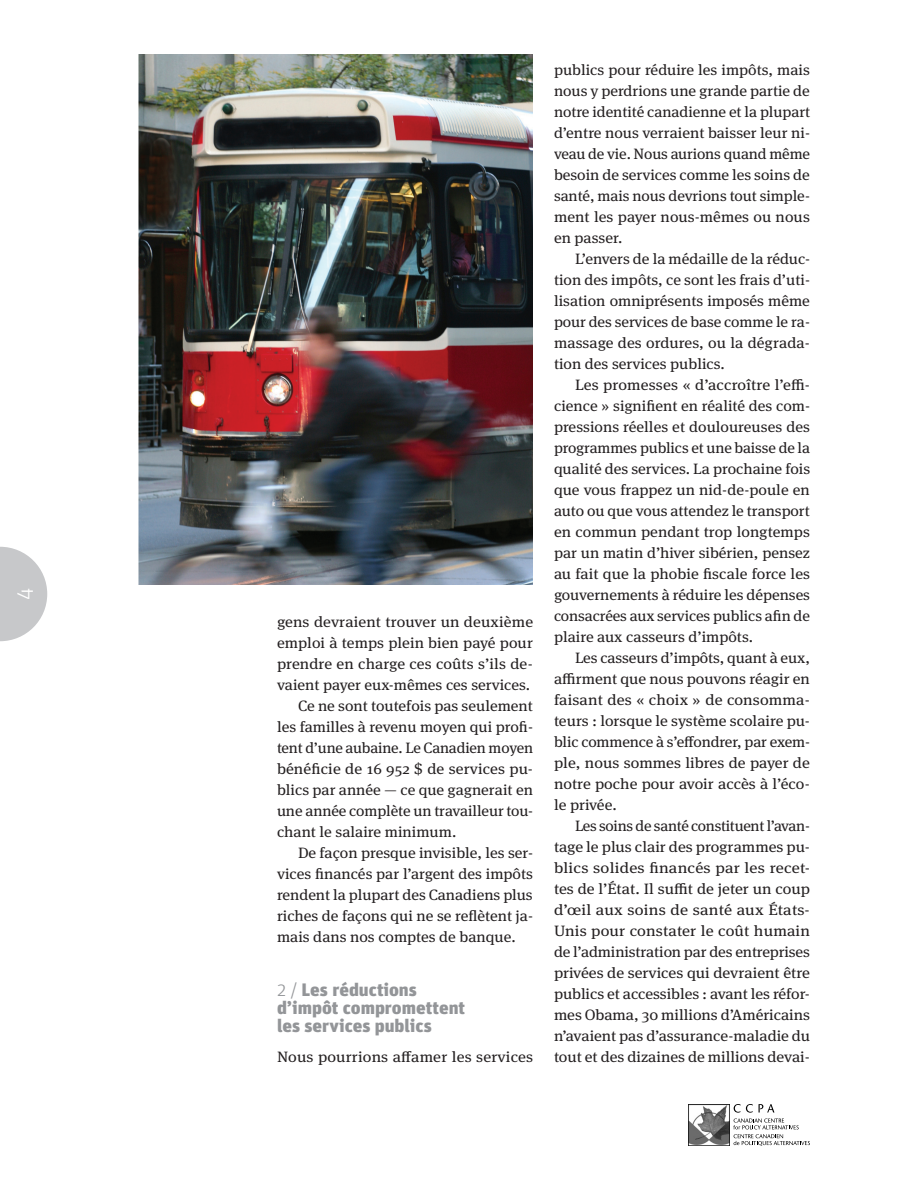
<style>
.page{position:relative;width:918px;height:1188px;background:#fff}
.page>*{position:absolute;margin:0;border:0;box-sizing:border-box;transform-origin:0 0}
.t1{font:300 22.5px "Unit";color:#fff}
.Subhead{font:900 18px/18px "Unit";color:#939598;scale:1.06 1}
.Body_text{font:15px/21px "Meta Serif OT";color:#231f20;text-align:justify;scale:1.06 1}
.Body_text-2{font:15px/21px "Meta Serif OT";color:#231f20;text-align:justify;scale:1.08 1}
.Body_text-3{font:15px/21px "Meta Serif OT";color:#231f20;text-align:justify;scale:1.04 1}
.Body_text_no_indent{font:15px/21px "Meta Serif OT";color:#231f20;text-align:justify;scale:1.06 1}
.Body_text-4{font:15px/21px "Meta Serif OT";color:#231f20;text-align:justify;scale:1.05 1}
.Body_text_no_indent-2{font:15px/21px "Meta Serif OT";color:#231f20;text-align:justify;scale:1.08 1}
.s1{font-weight:300}
</style>
<div class="page">
<svg style="left:0;top:547px;width:47px;height:94px"></svg>
<img style="left:688px;top:1104px;width:42px;height:41px">
<svg style="left:733px;top:1104px;width:77px;height:42px"></svg>
<img style="left:138px;top:54px;width:395px;height:531px">
<h1 class="t1" style="left:11px;top:600px;width:14px;rotate:-90deg">4</h1>
<p class="Body_text_no_indent-2" style="left:277px;top:612px;width:239px">gens devraient trouver un deuxième emploi à temps plein bien payé pour prendre en charge ces coûts s’ils de&shy;vaient payer eux-mêmes ces services.</p>
<p class="Body_text" style="left:277px;top:696px;width:243px;text-indent:21px">Ce ne sont toutefois pas seulement les familles à revenu moyen qui profi&shy;tent d’une aubaine. Le Canadien moyen bénéficie de 16 952 $ de services pu&shy;blics par année — ce que gagnerait en une année complète un travailleur tou&shy;chant le salaire minimum.</p>
<p class="Body_text" style="left:277px;top:843px;width:243px;text-indent:21px">De façon presque invisible, les ser&shy;vices financés par l’argent des impôts rendent la plupart des Canadiens plus riches de façons qui ne se reflètent ja&shy;mais dans nos comptes de banque.</p>
<p class="Subhead" style="left:277px;top:980px;width:179px"><span class="s1">2 /</span> Les réductions d’impôt compromettent les services publics</p>
<p class="Body_text_no_indent-2" style="left:277px;top:1047px;width:239px">Nous pourrions affamer les services</p>
<p class="Body_text_no_indent" style="left:554px;top:60px;width:243px">publics pour réduire les impôts, mais nous y perdrions une grande partie de notre identité canadienne et la plupart d’entre nous verraient baisser leur ni&shy;veau de vie. Nous aurions quand même besoin de services comme les soins de santé, mais nous devrions tout simple&shy;ment les payer nous-mêmes ou nous en passer.</p>
<p class="Body_text" style="left:554px;top:249px;width:243px;text-indent:21px">L’envers de la médaille de la réduc&shy;tion des impôts, ce sont les frais d’uti&shy;lisation omniprésents imposés même pour des services de base comme le ra&shy;massage des ordures, ou la dégrada&shy;tion des services publics.</p>
<p class="Body_text-2" style="left:554px;top:375px;width:239px;text-indent:21px">Les promesses « d’accroître l’effi&shy;cience » signifient en réalité des com&shy;pressions réelles et douloureuses des programmes publics et une baisse de la qualité des services. La prochaine fois que vous frappez un nid-de-poule en auto ou que vous attendez le transport en commun pendant trop longtemps par un matin d’hiver sibérien, pensez au fait que la phobie fiscale force les gouvernements à réduire les dépenses consacrées aux services publics afin de plaire aux casseurs d’impôts.</p>
<p class="Body_text-4" style="left:554px;top:648px;width:245px;text-indent:21px">Les casseurs d’impôts, quant à eux, affirment que nous pouvons réagir en faisant des « choix » de consomma&shy;teurs : lorsque le système scolaire pu&shy;blic commence à s’effondrer, par exem&shy;ple, nous sommes libres de payer de notre poche pour avoir accès à l’éco&shy;le privée.</p>
<p class="Body_text-3" style="left:554px;top:816px;width:248px;text-indent:21px">Les soins de santé constituent l’avan&shy;tage le plus clair des programmes pu&shy;blics solides financés par les recet&shy;tes de l’État. Il suffit de jeter un coup d’œil aux soins de santé aux États-Unis pour constater le coût humain de l’administration par des entreprises privées de services qui devraient être publics et accessibles : avant les réfor&shy;mes Obama, 30 millions d’Américains n’avaient pas d’assurance-maladie du tout et des dizaines de millions devai-</p>
</div>
